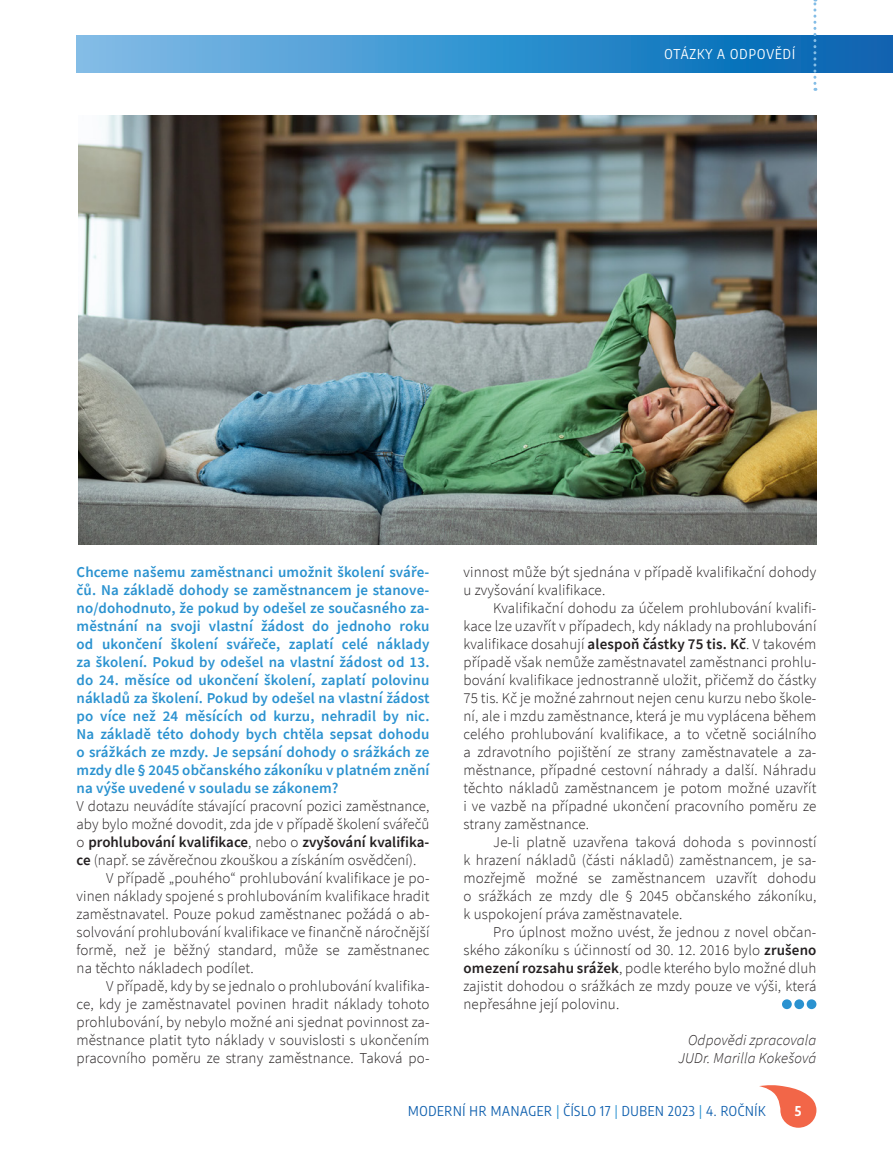
<style>
.page{position:relative;width:893px;height:1149px;background:#fff}
.page>*{position:absolute;margin:0;border:0;box-sizing:border-box;transform-origin:0 0}
.text_new{font:300 15px/18px "Source Sans Pro";letter-spacing:.01em;color:#231f20;text-align:justify}
.text_new_neodsazeny{font:600 15px/18px "Source Sans Pro";letter-spacing:.01em;color:#2a92d0;text-align:justify}
.text_new_neodsazeny-2{font:300 15px/18px "Source Sans Pro";color:#231f20;text-align:justify}
.text_new-2{font:italic 300 15px "Source Sans Pro";letter-spacing:.01em;color:#231f20}
.t1{font:13.5px "Encode Sans Condensed";letter-spacing:.05em;color:#1161af}
.t2{font:13.5px "Encode Sans Condensed";letter-spacing:.08em;color:#fff}
.t3{font:700 13.5px "Encode Sans Condensed";color:#fff}
.s1{font-weight:600}
.s2{color:#2a92d0}
</style>
<div class="page">
<svg style="left:759px;top:1085px;width:57px;height:42px"></svg>
<svg style="left:77px;top:35px;width:816px;height:37px;background:#3a91cd"></svg>
<svg style="left:813px;top:0;width:3px;height:91px"></svg>
<div style="left:782px;top:999px;width:10px;height:9px;background:#2a92d0;border-radius:50%"></div>
<div style="left:794px;top:999px;width:10px;height:9px;background:#2a92d0;border-radius:50%"></div>
<div style="left:807px;top:999px;width:9px;height:9px;background:#2a92d0;border-radius:50%"></div>
<img style="left:79px;top:116px;width:737px;height:428px">
<p class="t2" style="left:665px;top:45px;width:132px">OTÁZKY A ODPOVĚDÍ</p>
<p class="text_new_neodsazeny" style="left:77px;top:562px;width:354px">Chceme našemu zaměstnanci umožnit školení sváře&shy;čů. Na základě dohody se zaměstnancem je stanove&shy;no/dohodnuto, že pokud by odešel ze současného za&shy;městnání na svoji vlastní žádost do jednoho roku od ukončení školení svářeče, zaplatí celé náklady za školení. Pokud by odešel na vlastní žádost od 13. do 24. měsíce od ukončení školení, zaplatí polovinu nákladů za školení. Pokud by odešel na vlastní žádost po více než 24 měsících od kurzu, nehradil by nic.<br>Na základě této dohody bych chtěla sepsat dohodu o srážkách ze mzdy. Je sepsání dohody o srážkách ze mzdy dle § 2045 občanského zákoníku v platném znění na výše uvedené v souladu se zákonem?</p>
<p class="text_new_neodsazeny-2" style="left:77px;top:796px;width:354px">V dotazu neuvádíte stávající pracovní pozici zaměstnance, aby bylo možné dovodit, zda jde v případě školení svářečů o <span class="s1">prohlubování kvalifikace</span>, nebo o <span class="s1">zvyšování kvalifika&shy;ce</span> (např. se závěrečnou zkouškou a získáním osvědčení).</p>
<p class="text_new" style="left:77px;top:868px;width:354px;text-indent:30px">V případě „pouhého“ prohlubování kvalifikace je po&shy;vinen náklady spojené s prohlubováním kvalifikace hradit zaměstnavatel. Pouze pokud zaměstnanec požádá o ab&shy;solvování prohlubování kvalifikace ve finančně náročnější formě, než je běžný standard, může se zaměstnanec na těchto nákladech podílet.</p>
<p class="text_new" style="left:77px;top:976px;width:354px;text-indent:30px">V případě, kdy by se jednalo o prohlubování kvalifika&shy;ce, kdy je zaměstnavatel povinen hradit náklady tohoto prohlubování, by nebylo možné ani sjednat povinnost za&shy;městnance platit tyto náklady v souvislosti s ukončením pracovního poměru ze strany zaměstnance. Taková po-</p>
<p class="text_new" style="left:463px;top:562px;width:354px">vinnost může být sjednána v případě kvalifikační dohody u zvyšování kvalifikace.</p>
<p class="text_new" style="left:463px;top:598px;width:354px;text-indent:30px">Kvalifikační dohodu za účelem prohlubování kvalifi&shy;kace lze uzavřít v případech, kdy náklady na prohlubování kvalifikace dosahují <span class="s1">alespoň částky 75 tis. Kč</span>. V takovém případě však nemůže zaměstnavatel zaměstnanci prohlu&shy;bování kvalifikace jednostranně uložit, přičemž do částky 75 tis. Kč je možné zahrnout nejen cenu kurzu nebo škole&shy;ní, ale i mzdu zaměstnance, která je mu vyplácena během celého prohlubování kvalifikace, a to včetně sociálního a zdravotního pojištění ze strany zaměstnavatele a za&shy;městnance, případné cestovní náhrady a další. Náhradu těchto nákladů zaměstnancem je potom možné uzavřít i ve vazbě na případné ukončení pracovního poměru ze strany zaměstnance.</p>
<p class="text_new" style="left:463px;top:832px;width:354px;text-indent:30px">Je-li platně uzavřena taková dohoda s povinností k hrazení nákladů (části nákladů) zaměstnancem, je sa&shy;mozřejmě možné se zaměstnancem uzavřít dohodu o srážkách ze mzdy dle § 2045 občanského zákoníku, k uspokojení práva zaměstnavatele.</p>
<p class="text_new" style="left:463px;top:922px;width:354px;text-indent:30px">Pro úplnost možno uvést, že jednou z novel občan&shy;ského zákoníku s účinností od 30. 12. 2016 bylo <span class="s1">zrušeno omezení rozsahu srážek</span>, podle kterého bylo možné dluh zajistit dohodou o srážkách ze mzdy pouze ve výši, která nepřesáhne její polovinu.</p>
<p class="text_new-2" style="left:688px;top:1030px;width:130px">Odpovědi zpracovala</p>
<p class="text_new-2" style="left:678px;top:1048px;width:140px">JUDr. Marilla Kokešová</p>
<p class="t1" style="left:408px;top:1101px;width:359px">MODERNÍ HR MANAGER <span class="s2">|</span> ČÍSLO 17 <span class="s2">|</span> DUBEN 2023 <span class="s2">|</span> 4. ROČNÍK</p>
<p class="t3" style="left:795px;top:1101px;width:8px">5</p>
</div>
